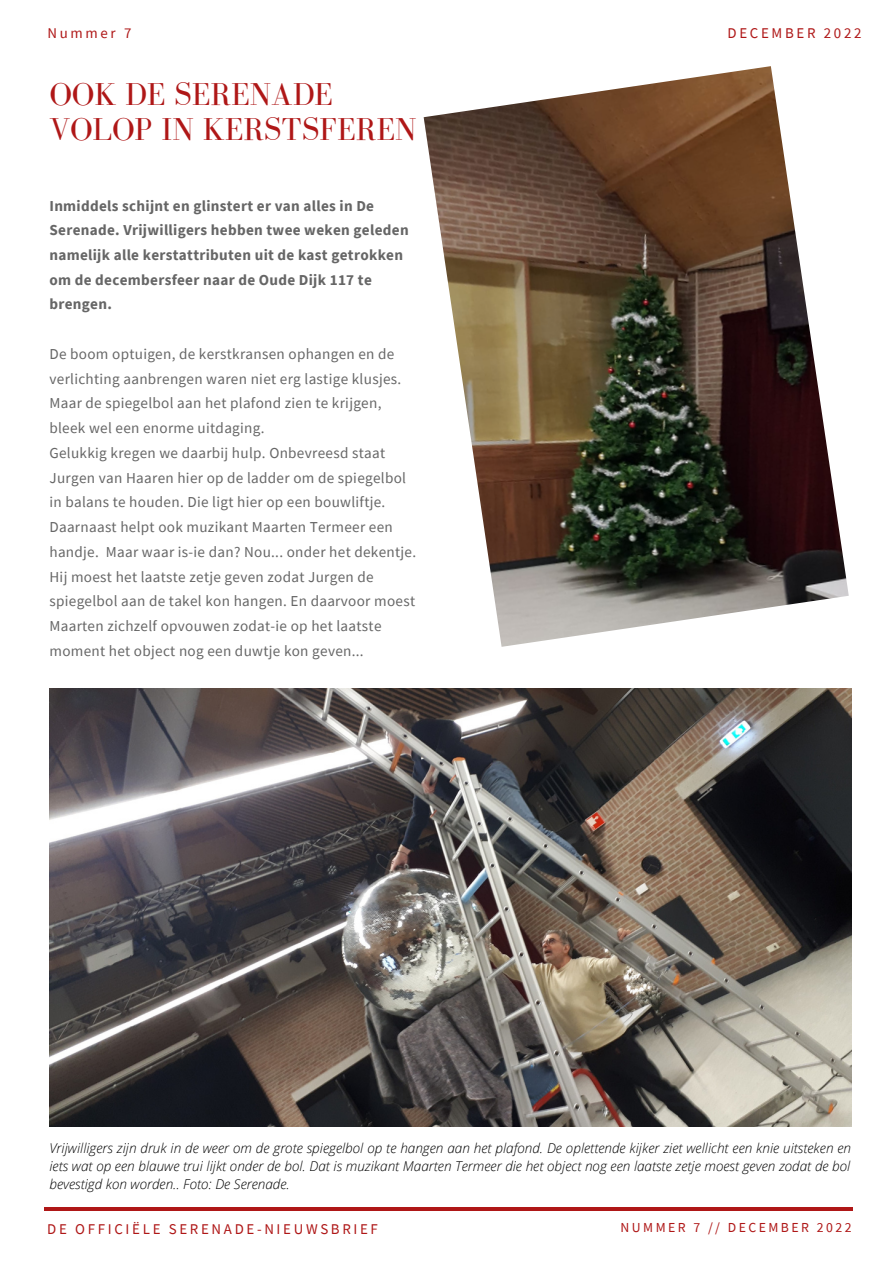
<style>
.page{position:relative;width:893px;height:1264px;background:#fff}
.page>*{position:absolute;margin:0;border:0;box-sizing:border-box;transform-origin:0 0}
.t1{font:32.55px/34.8px "Bodoni FLF";color:#af1717}
.t2{font:15.15px/24.8px "Source Sans Pro";letter-spacing:.02em;color:#666}
.t3{font:700 15.15px/24.8px "Source Sans Pro";letter-spacing:.02em;color:#666}
.t4{font:14.85px "Source Sans Pro";letter-spacing:.18em;color:#af1717}
.t5{font:13.8px "Source Sans Pro";letter-spacing:.18em;color:#af1717}
.t6{font:italic 300 13.5px/18px "Open Sans";color:#000;text-align:justify}
</style>
<div class="page">
<img style="left:49px;top:688px;width:802px;height:438px">
<hr style="left:45px;top:1207px;width:808px;height:4px;background:#af1717">
<img style="left:423px;top:66px;width:425px;height:581px">
<p class="t4" style="left:47px;top:24px;width:85px">Nummer 7</p>
<p class="t4" style="left:727px;top:24px;width:135px">DECEMBER 2022</p>
<h1 class="t1" style="left:49px;top:77px;width:368px">OOK DE SERENADE<br>VOLOP IN KERSTSFEREN</h1>
<p class="t3" style="left:49px;top:193px;width:361px">Inmiddels schijnt en glinstert er van alles in De Serenade. Vrijwilligers hebben twee weken geleden namelijk alle kerstattributen uit de kast getrokken om de decembersfeer naar de Oude Dijk 117 te brengen.</p>
<p class="t2" style="left:49px;top:341px;width:368px">De boom optuigen, de kerstkransen ophangen en de verlichting aanbrengen waren niet erg lastige klusjes.<br>Maar de spiegelbol aan het plafond zien te krijgen, bleek wel een enorme uitdaging.<br>Gelukkig kregen we daarbij hulp. Onbevreesd staat Jurgen van Haaren hier op de ladder om de spiegelbol in balans te houden. Die ligt hier op een bouwliftje.<br>Daarnaast helpt ook muzikant Maarten Termeer een handje. Maar waar is-ie dan? Nou... onder het dekentje.<br>Hij moest het laatste zetje geven zodat Jurgen de spiegelbol aan de takel kon hangen. En daarvoor moest Maarten zichzelf opvouwen zodat-ie op het laatste moment het object nog een duwtje kon geven...</p>
<p class="t6" style="left:49px;top:1138px;width:803px">Vrijwilligers zijn druk in de weer om de grote spiegelbol op te hangen aan het plafond. De oplettende kijker ziet wellicht een knie uitsteken en iets wat op een blauwe trui lijkt onder de bol. Dat is muzikant Maarten Termeer die het object nog een laatste zetje moest geven zodat de bol bevestigd kon worden.. Foto: De Serenade.</p>
<p class="t4" style="left:47px;top:1219px;width:332px">DE OFFICIËLE SERENADE-NIEUWSBRIEF</p>
<p class="t5" style="left:620px;top:1218px;width:232px">NUMMER 7 // DECEMBER 2022</p>
</div>
